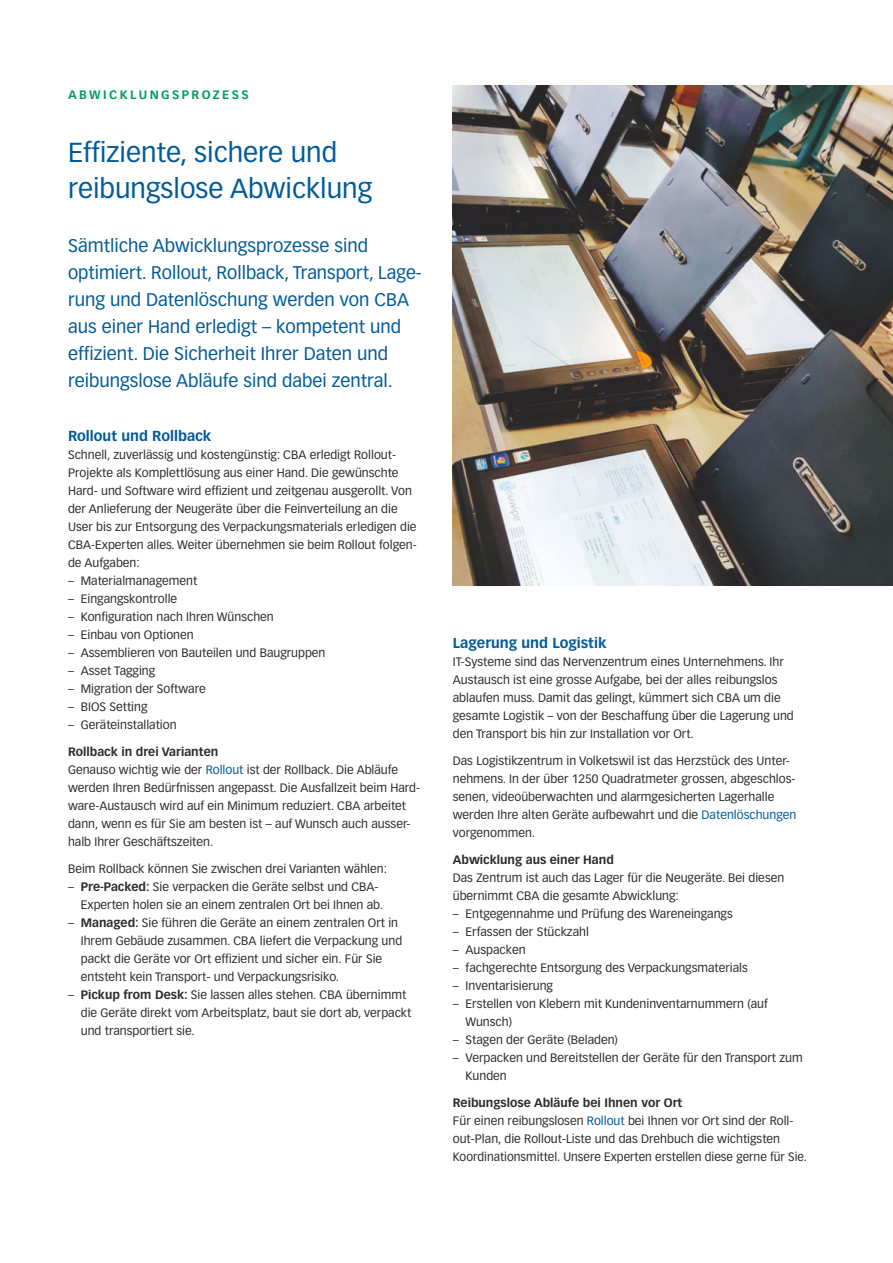
<style>
.page{position:relative;width:893px;height:1263px;background:#fff}
.page>*{position:absolute;margin:0;border:0;box-sizing:border-box;transform-origin:0 0}
.t1{font:27px/36px "Vectora LH";color:#005a99}
.t2{font:18px/27px "Vectora LH";color:#005a99}
.t3{font:700 14.25px "Vectora LH";color:#005a99}
.t4{font:12px/18px "Vectora LH";color:#2b2b29}
.t5{font:700 12px "Vectora LH";color:#2b2b29}
.t6{font:700 12px "Vectora LH";letter-spacing:.2em;color:#009e5c}
.s1{font-weight:700}
.s2{color:#005a99}
</style>
<div class="page">
<img style="left:453px;top:85px;width:440px;height:500px">
<p class="t6" style="left:68px;top:87px;width:182px">ABWICKLUNGSPROZESS</p>
<h1 class="t1" style="left:68px;top:135px;width:306px">Effiziente, sichere und reibungslose Abwicklung</h1>
<p class="t2" style="left:68px;top:232px;width:355px">Sämtliche Abwicklungsprozesse sind optimiert. Rollout, Rollback, Transport, Lage&shy;rung und Datenlöschung werden von CBA aus einer Hand erledigt – kompetent und effizient. Die Sicherheit Ihrer Daten und reibungslose Abläufe sind dabei zentral.</p>
<p class="t3" style="left:68px;top:427px;width:145px">Rollout und Rollback</p>
<p class="t4" style="left:68px;top:446px;width:350px">Schnell, zuverlässig und kostengünstig: CBA erledigt Rollout-Projekte als Komplettlösung aus einer Hand. Die gewünschte Hard- und Software wird effizient und zeitgenau ausgerollt. Von der Anlieferung der Neugeräte über die Feinverteilung an die User bis zur Entsorgung des Verpackungsmaterials erledigen die CBA-Experten alles. Weiter übernehmen sie beim Rollout folgen&shy;de Aufgaben:</p>
<p class="t4" style="left:68px;top:572px;width:131px">– Materialmanagement</p>
<p class="t4" style="left:68px;top:590px;width:111px">– Eingangskontrolle</p>
<p class="t4" style="left:68px;top:608px;width:207px">– Konfiguration nach Ihren Wünschen</p>
<p class="t4" style="left:68px;top:626px;width:127px">– Einbau von Optionen</p>
<p class="t4" style="left:68px;top:644px;width:259px">– Assemblieren von Bauteilen und Baugruppen</p>
<p class="t4" style="left:68px;top:662px;width:89px">– Asset Tagging</p>
<p class="t4" style="left:68px;top:680px;width:139px">– Migration der Software</p>
<p class="t4" style="left:68px;top:698px;width:81px">– BIOS Setting</p>
<p class="t4" style="left:68px;top:716px;width:110px">– Geräteinstallation</p>
<p class="t4" style="left:68px;top:743px;width:354px"><span class="s1">Rollback in drei Varianten<br></span>Genauso wichtig wie der <span class="s2">Rollout</span> ist der Rollback. Die Abläufe werden Ihren Bedürfnissen angepasst. Die Ausfallzeit beim Hard&shy;ware-Austausch wird auf ein Minimum reduziert. CBA arbeitet dann, wenn es für Sie am besten ist – auf Wunsch auch ausser&shy;halb Ihrer Geschäftszeiten.</p>
<p class="t4" style="left:68px;top:860px;width:321px">Beim Rollback können Sie zwischen drei Varianten wählen:</p>
<p class="t4" style="left:81px;top:878px;width:304px;text-indent:-13px">– <span class="s1">Pre-Packed:</span> Sie verpacken die Geräte selbst und CBA-<br>Experten holen sie an einem zentralen Ort bei Ihnen ab.</p>
<p class="t4" style="left:81px;top:914px;width:323px;text-indent:-13px">– <span class="s1">Managed:</span> Sie führen die Geräte an einem zentralen Ort in Ihrem Gebäude zusammen. CBA liefert die Verpackung und packt die Geräte vor Ort effizient und sicher ein. Für Sie entsteht kein Transport- und Verpackungsrisiko.</p>
<p class="t4" style="left:81px;top:986px;width:332px;text-indent:-13px">– <span class="s1">Pickup from Desk:</span> Sie lassen alles stehen. CBA übernimmt die Geräte direkt vom Arbeitsplatz, baut sie dort ab, verpackt und transportiert sie.</p>
<p class="t3" style="left:453px;top:634px;width:155px">Lagerung und Logistik</p>
<p class="t4" style="left:453px;top:653px;width:342px">IT-Systeme sind das Nervenzentrum eines Unternehmens. Ihr Austausch ist eine grosse Aufgabe, bei der alles reibungslos ablaufen muss. Damit das gelingt, kümmert sich CBA um die gesamte Logistik – von der Beschaffung über die Lagerung und den Transport bis hin zur Installation vor Ort.</p>
<p class="t4" style="left:453px;top:752px;width:345px">Das Logistikzentrum in Volketswil ist das Herzstück des Unter&shy;nehmens. In der über 1250 Quadratmeter grossen, abgeschlos&shy;senen, videoüberwachten und alarmgesicherten Lagerhalle werden Ihre alten Geräte aufbewahrt und die <span class="s2">Datenlöschungen </span>vorgenommen.</p>
<p class="t5" style="left:453px;top:852px;width:163px">Abwicklung aus einer Hand</p>
<p class="t4" style="left:453px;top:869px;width:333px">Das Zentrum ist auch das Lager für die Neugeräte. Bei diesen übernimmt CBA die gesamte Abwicklung:</p>
<p class="t4" style="left:453px;top:905px;width:281px">– Entgegennahme und Prüfung des Wareneingangs</p>
<p class="t4" style="left:453px;top:923px;width:138px">– Erfassen der Stückzahl</p>
<p class="t4" style="left:453px;top:941px;width:74px">– Auspacken</p>
<p class="t4" style="left:453px;top:959px;width:297px">– fachgerechte Entsorgung des Verpackungsmaterials</p>
<p class="t4" style="left:453px;top:977px;width:102px">– Inventarisierung</p>
<p class="t4" style="left:466px;top:995px;width:304px;text-indent:-13px">– Erstellen von Klebern mit Kundeninventarnummern (auf<br>Wunsch)</p>
<p class="t4" style="left:453px;top:1031px;width:167px">– Stagen der Geräte (Beladen)</p>
<p class="t4" style="left:466px;top:1049px;width:339px;text-indent:-13px">– Verpacken und Bereitstellen der Geräte für den Transport zum<br>Kunden</p>
<p class="t4" style="left:453px;top:1094px;width:356px"><span class="s1">Reibungslose Abläufe bei Ihnen vor Ort<br></span>Für einen reibungslosen <span class="s2">Rollout</span> bei Ihnen vor Ort sind der Roll&shy;out-Plan, die Rollout-Liste und das Drehbuch die wichtigsten Koordinationsmittel. Unsere Experten erstellen diese gerne für Sie.</p>
</div>
